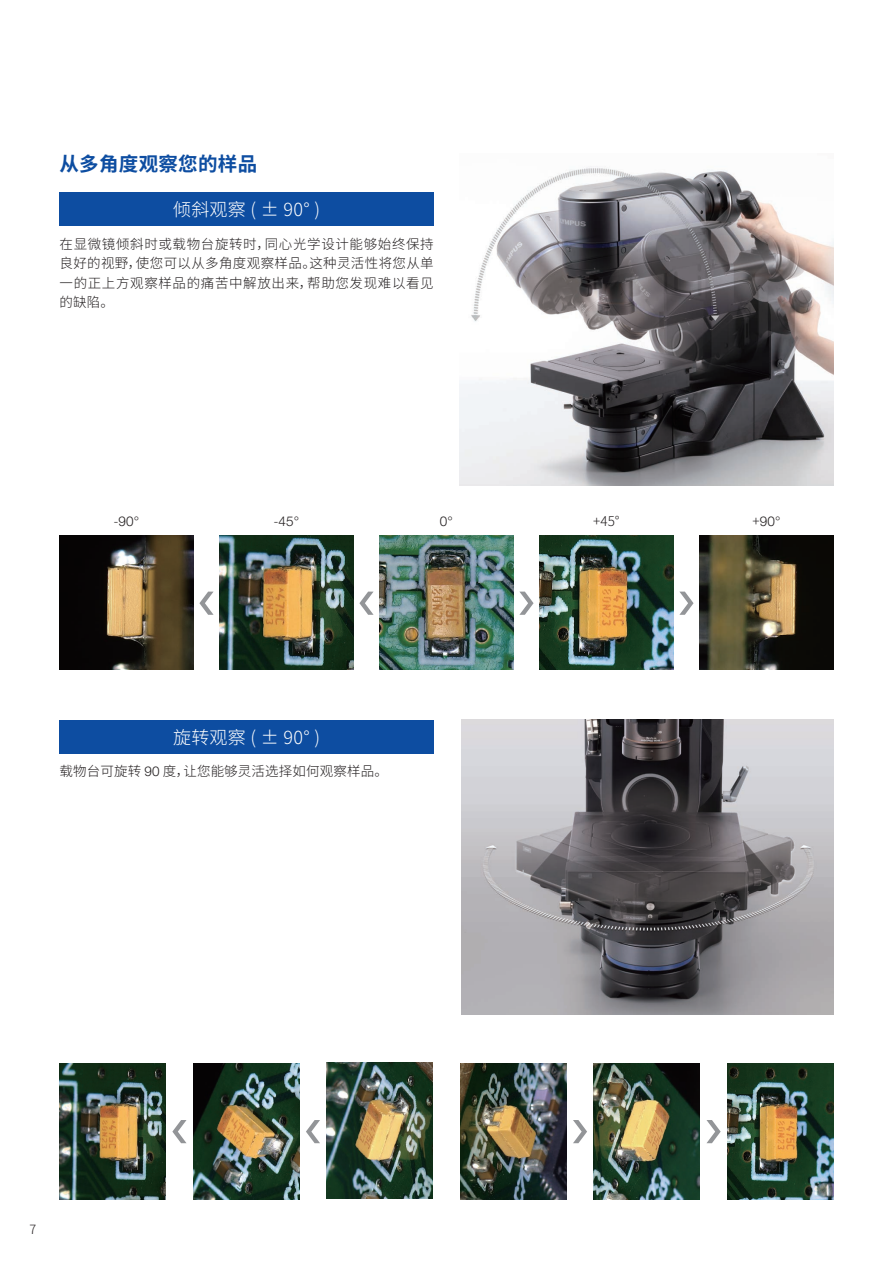
<style>
.page{position:relative;width:893px;height:1263px;background:#fff}
.page>*{position:absolute;margin:0;border:0;box-sizing:border-box;transform-origin:0 0}
.t1{font:700 19.5px "Noto Sans SC";letter-spacing:.015em;color:#0d4da1}
.t2{font:300 18px "Noto Sans SC";letter-spacing:.015em;color:#fff}
.t3{font:300 13.5px/19.5px "Noto Sans SC";letter-spacing:.025em;color:#231f20;text-align:justify}
.t4{font:300 13.5px "Helvetica Neue LTW1 G";color:#231f20}
.t5{font:300 12.75px "Noto Sans SC";color:#231f20}
.s1{font-family:"Noto Sans SC"}
.s2{font-family:"Helvetica Neue LTW1 G"}
</style>
<div class="page">
<div style="left:60px;top:192px;width:374px;height:34px;background:#0d4da1"></div>
<div style="left:60px;top:720px;width:374px;height:33px;background:#0d4da1"></div>
<img style="left:379px;top:535px;width:134px;height:134px">
<svg style="left:359px;top:592px;width:15px;height:23px"></svg>
<svg style="left:519px;top:592px;width:15px;height:23px"></svg>
<img style="left:460px;top:168px;width:373px;height:318px">
<img style="left:461px;top:720px;width:372px;height:294px">
<img style="left:60px;top:535px;width:134px;height:134px">
<img style="left:220px;top:535px;width:133px;height:134px">
<img style="left:539px;top:535px;width:134px;height:134px">
<img style="left:699px;top:535px;width:134px;height:134px">
<svg style="left:199px;top:592px;width:15px;height:23px"></svg>
<svg style="left:172px;top:1120px;width:15px;height:23px"></svg>
<svg style="left:306px;top:1120px;width:14px;height:23px"></svg>
<svg style="left:573px;top:1120px;width:14px;height:23px"></svg>
<svg style="left:706px;top:1120px;width:15px;height:23px"></svg>
<svg style="left:679px;top:592px;width:14px;height:23px"></svg>
<img style="left:60px;top:1063px;width:106px;height:136px">
<img style="left:193px;top:1063px;width:106px;height:136px">
<img style="left:327px;top:1062px;width:106px;height:136px">
<img style="left:460px;top:1063px;width:106px;height:136px">
<img style="left:594px;top:1063px;width:106px;height:136px">
<img style="left:727px;top:1063px;width:106px;height:136px">
<h1 class="t1" style="left:60px;top:153px;width:199px">从多角度观察您的样品</h1>
<h2 class="t2" style="left:173px;top:200px;width:149px">倾斜观察 ( ± 90° )</h2>
<p class="t3" style="left:60px;top:234px;width:376px">在显微镜倾斜时或载物台旋转时，同心光学设计能够始终保持良好的视野，使您可以从多角度观察样品。这种灵活性将您从单一的正上方观察样品的痛苦中解放出来，帮助您发现难以看见的缺陷。</p>
<p class="t4" style="left:114px;top:513px;width:27px"><span class="s1">-</span>90°</p>
<p class="t4" style="left:274px;top:513px;width:27px"><span class="s1">-</span>45°</p>
<p class="t4" style="left:440px;top:513px;width:15px">0°</p>
<p class="t3" style="left:593px;top:512px;width:28px">+45°</p>
<p class="t4" style="left:752px;top:513px;width:30px"><span class="s1">+</span>90°</p>
<h2 class="t2" style="left:173px;top:727px;width:149px">旋转观察 ( ± 90° )</h2>
<p class="t3" style="left:60px;top:761px;width:330px">载物台可旋转 <span class="s2">90</span> 度，让您能够灵活选择如何观察样品。</p>
<p class="t5" style="left:29px;top:1222px;width:8px">7</p>
</div>
